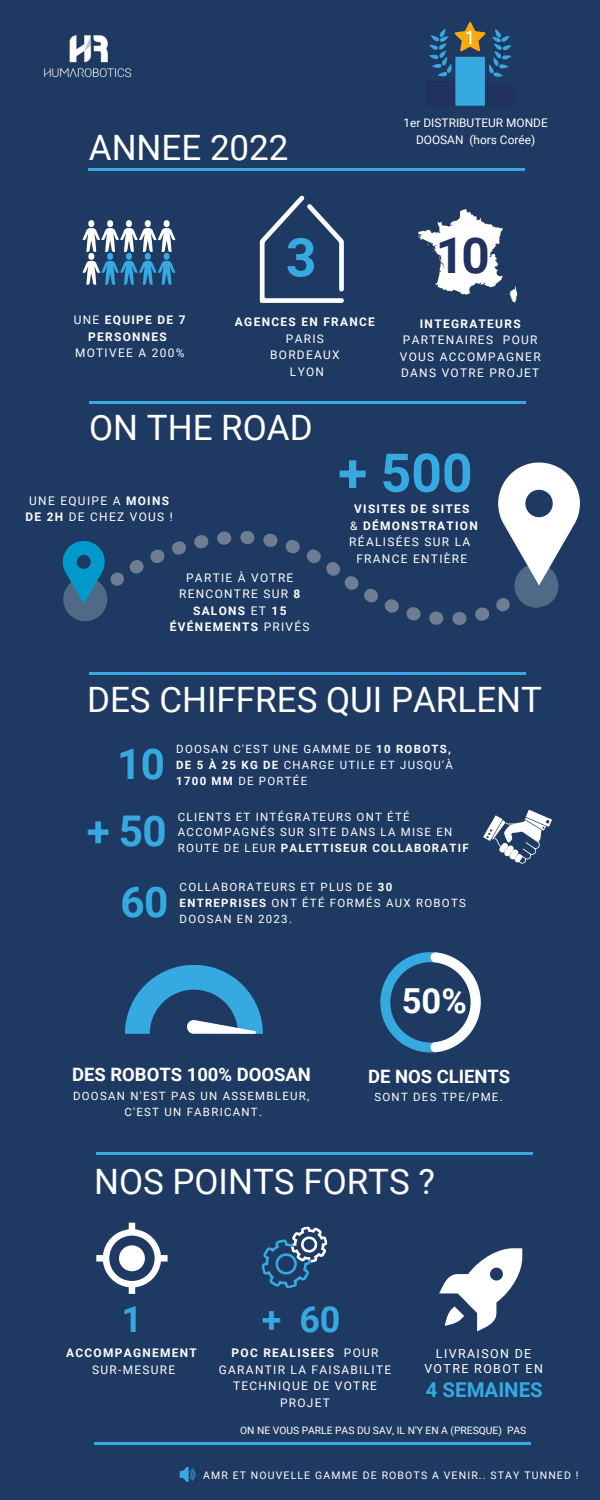
<style>
.page{position:relative;width:600px;height:1500px;background:#1e3962}
.page>*{position:absolute;margin:0;border:0;box-sizing:border-box;transform-origin:0 0}
.t1{font:700 53.5px "Roboto";color:#36a9e1}
.t2{font:700 49.5px "Roboto";color:#20335f}
.t3{font:700 42.3px "Roboto";color:#36a9e1}
.t4{font:700 35.9px "Roboto";color:#36a9e1}
.t5{font:35px "Roboto";color:#fff}
.t6{font:700 34.5px "Roboto";color:#fff}
.t7{font:700 20.5px "Roboto";color:#36a9e1}
.t8{font:700 18.5px "Roboto";color:#fff}
.t9{font:12.5px/15px "Roboto";letter-spacing:.11em;color:#fff;text-align:center}
.t10{font:11.9px/16.5px "Roboto";letter-spacing:.11em;color:#fff;text-align:center}
.t11{font:700 11.9px/16.5px "Roboto";letter-spacing:.11em;color:#fff;text-align:center}
.t12{font:11.9px/16.5px "Roboto";color:#fff;text-align:center}
.t13{font:11.5px/15.8px "Roboto";letter-spacing:.11em;color:#fff}
.t14{font:700 11.5px "Roboto";letter-spacing:.11em;color:#fff}
.t15{font:10.5px "Roboto";letter-spacing:.11em;color:#fff}
.t16{font:10.3px "Roboto";color:#fff}
.s1{font-weight:400}
.s2{font-weight:700}
</style>
<div class="page">
<svg style="left:126px;top:531px;width:365px;height:142px"></svg>
<hr style="left:88px;top:168px;width:437px;height:2px;background:#36a9e1">
<hr style="left:94px;top:1442px;width:437px;height:3px;background:#36a9e1">
<hr style="left:89px;top:673px;width:437px;height:2px;background:#36a9e1">
<svg style="left:83px;top:220px;width:92px;height:65px"></svg>
<div style="left:426px;top:81px;width:29px;height:25px;background:#20335f"></div>
<div style="left:485px;top:86px;width:29px;height:20px;background:#20335f"></div>
<div style="left:455px;top:57px;width:30px;height:49px;background:#36a9e1"></div>
<svg style="left:429px;top:22px;width:83px;height:56px"></svg>
<svg style="left:380px;top:952px;width:101px;height:101px"></svg>
<svg style="left:496px;top:462px;width:84px;height:150px"></svg>
<svg style="left:418px;top:209px;width:99px;height:94px"></svg>
<img style="left:44px;top:35px;width:88px;height:43px">
<svg style="left:180px;top:1467px;width:15px;height:15px"></svg>
<svg style="left:96px;top:1223px;width:72px;height:71px"></svg>
<svg style="left:62px;top:541px;width:65px;height:86px"></svg>
<hr style="left:96px;top:1152px;width:437px;height:3px;background:#36a9e1">
<svg style="left:261px;top:1226px;width:67px;height:63px"></svg>
<svg style="left:439px;top:1248px;width:83px;height:83px"></svg>
<svg style="left:260px;top:196px;width:84px;height:107px"></svg>
<svg style="left:483px;top:810px;width:69px;height:54px"></svg>
<hr style="left:89px;top:401px;width:437px;height:3px;background:#36a9e1">
<svg style="left:125px;top:965px;width:138px;height:69px"></svg>
<h3 class="t5" style="left:89px;top:127px;width:201px">ANNEE 2022</h3>
<p class="t12" style="left:404px;top:115px;width:146px">1er DISTRIBUTEUR MONDE<br>DOOSAN (hors Corée)</p>
<p class="t11" style="left:74px;top:312px;width:113px"><span class="s1">UNE</span> EQUIPE DE 7<br>PERSONNES</p>
<p class="t10" style="left:75px;top:345px;width:111px">MOTIVEE A 200%</p>
<h1 class="t1" style="left:286px;top:227px;width:32px">3</h1>
<h2 class="t2" style="left:436px;top:227px;width:55px">10</h2>
<p class="t11" style="left:235px;top:314px;width:141px">AGENCES EN FRANCE</p>
<p class="t10" style="left:270px;top:330px;width:71px">PARIS<br>BORDEAUX<br>LYON</p>
<p class="t11" style="left:420px;top:315px;width:102px">INTEGRATEURS</p>
<p class="t10" style="left:400px;top:332px;width:142px;text-align:left">PARTENAIRES POUR<br>VOUS ACCOMPAGNER<br>DANS VOTRE PROJET</p>
<h3 class="t5" style="left:89px;top:408px;width:225px">ON THE ROAD</h3>
<p class="t10" style="left:25px;top:492px;width:149px">UNE EQUIPE A <span class="s2">MOINS<br>DE 2H</span> DE CHEZ VOUS !</p>
<p class="t10" style="left:170px;top:569px;width:141px">PARTIE À VOTRE<br>RENCONTRE SUR <span class="s2">8<br>SALONS</span> ET <span class="s2">15<br>ÉVÉNEMENTS</span> PRIVÉS</p>
<h1 class="t1" style="left:338px;top:442px;width:136px">+ 500</h1>
<p class="t11" style="left:354px;top:501px;width:117px">VISITES DE SITES</p>
<p class="t11" style="left:350px;top:517px;width:129px"><span class="s1">&amp;</span> DÉMONSTRATION</p>
<p class="t10" style="left:349px;top:534px;width:122px">RÉALISÉES SUR LA</p>
<p class="t10" style="left:356px;top:550px;width:113px">FRANCE ENTIÈRE</p>
<h3 class="t5" style="left:87px;top:680px;width:456px">DES CHIFFRES QUI PARLENT</h3>
<h3 class="t3" style="left:117px;top:739px;width:49px">10</h3>
<h3 class="t3" style="left:87px;top:807px;width:81px">+ 50</h3>
<h3 class="t3" style="left:121px;top:877px;width:49px">60</h3>
<p class="t13" style="left:176px;top:741px;width:278px">DOOSAN C'EST UNE GAMME DE <span class="s2">10 ROBOTS,<br>DE 5 À 25 KG DE</span> CHARGE UTILE ET JUSQU'À<br><span class="s2">1700 MM</span> DE PORTÉE</p>
<p class="t13" style="left:178px;top:809px;width:276px">CLIENTS ET INTÉGRATEURS ONT ÉTÉ<br>ACCOMPAGNÉS SUR SITE DANS LA MISE EN</p>
<p class="t14" style="left:178px;top:841px;width:292px"><span class="s1">ROUTE DE LEUR</span> PALETTISEUR COLLABORATIF</p>
<p class="t13" style="left:180px;top:879px;width:288px">COLLABORATEURS ET PLUS DE <span class="s2">30<br>ENTREPRISES</span> ONT ÉTÉ FORMÉS AUX ROBOTS</p>
<p class="t13" style="left:180px;top:911px;width:114px">DOOSAN EN 2023.</p>
<h3 class="t6" style="left:402px;top:981px;width:67px">50%</h3>
<h3 class="t8" style="left:72px;top:1064px;width:240px">DES ROBOTS 100% DOOSAN</h3>
<p class="t13" style="left:73px;top:1088px;width:238px;text-align:center">DOOSAN N'EST PAS UN ASSEMBLEUR,<br>C'EST UN FABRICANT.</p>
<h3 class="t8" style="left:368px;top:1066px;width:144px">DE NOS CLIENTS</h3>
<p class="t13" style="left:374px;top:1090px;width:130px">SONT DES TPE/PME.</p>
<h3 class="t5" style="left:94px;top:1162px;width:343px">NOS POINTS FORTS ?</h3>
<h3 class="t4" style="left:122px;top:1299px;width:22px">1</h3>
<p class="t11" style="left:66px;top:1345px;width:132px">ACCOMPAGNEMENT</p>
<p class="t10" style="left:92px;top:1362px;width:85px">SUR-MESURE</p>
<h3 class="t4" style="left:262px;top:1299px;width:80px">+ 60</h3>
<p class="t10" style="left:219px;top:1345px;width:174px"><span class="s2">POC REALISEES</span> POUR<br>GARANTIR LA FAISABILITE<br>TECHNIQUE DE VOTRE<br>PROJET</p>
<p class="t9" style="left:424px;top:1346px;width:120px">LIVRAISON DE<br>VOTRE ROBOT EN</p>
<h3 class="t7" style="left:426px;top:1378px;width:119px">4 SEMAINES</h3>
<p class="t16" style="left:240px;top:1425px;width:288px">ON NE VOUS PARLE PAS DU SAV, IL N'Y EN A (PRESQUE) PAS</p>
<p class="t15" style="left:203px;top:1469px;width:377px">AMR ET NOUVELLE GAMME DE ROBOTS A VENIR.. STAY TUNNED !</p>
</div>
